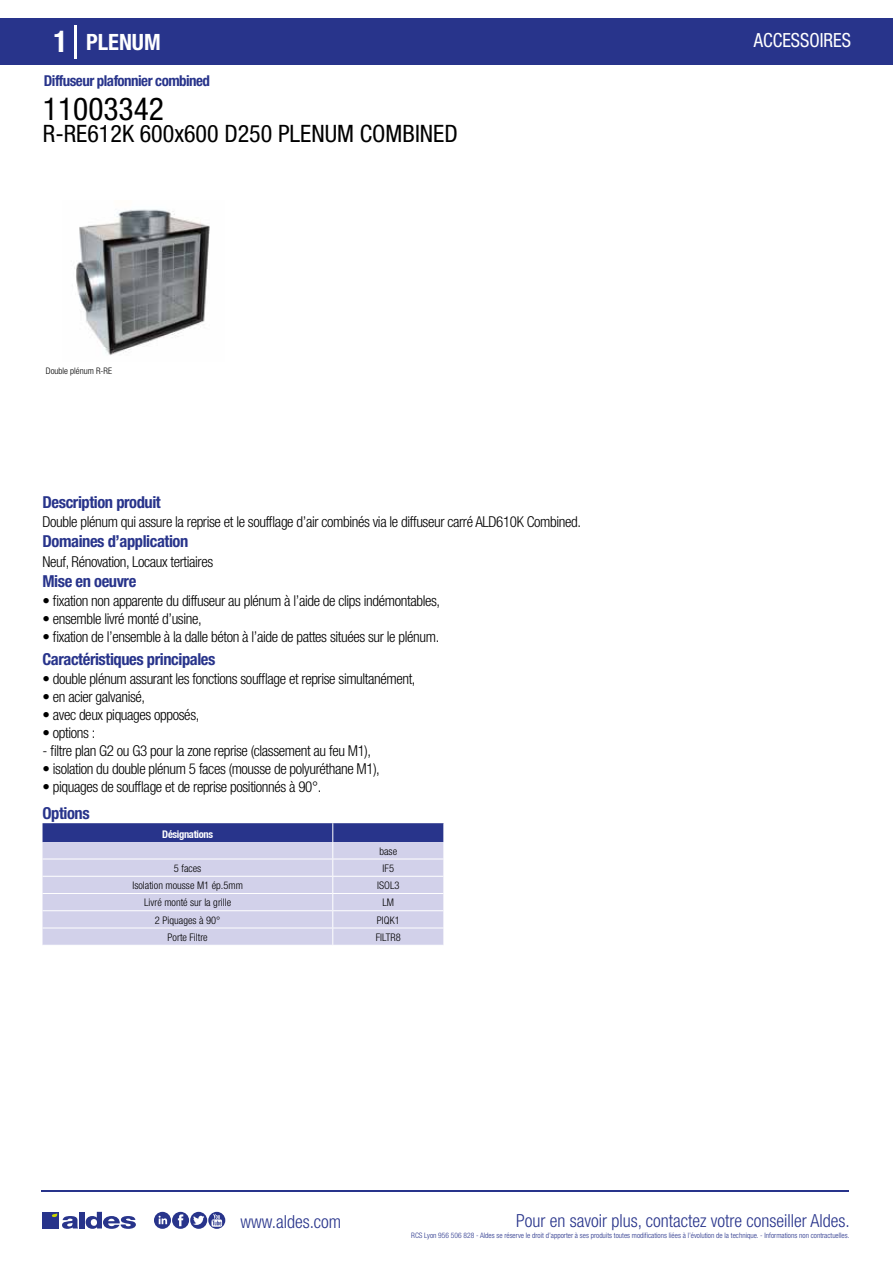
<style>
.page{position:relative;width:893px;height:1263px;background:#fff}
.page>*{position:absolute;margin:0;border:0;box-sizing:border-box;transform-origin:0 0}
.t1{font:condensed 31.5px "Helvetica Neue LT Std";color:#000}
.t2{font:condensed 24px "Helvetica Neue LT Std";color:#000}
.t3{font:700 condensed 22.5px "Helvetica Neue LT Std";color:#fff}
.t4{font:condensed 19.5px "Helvetica Neue LT Std";color:#fff;scale:.95 1}
.t5{font:300 condensed 18px "Helvetica Neue";color:#28348b}
.t6{font:700 condensed 16.5px "Helvetica Neue LT Std";letter-spacing:-.025em;color:#28348b}
.t7{font:300 condensed 15px "Helvetica Neue LT Std";letter-spacing:-.025em;color:#000}
.t8{font:700 condensed 15px "Helvetica Neue LT Std";letter-spacing:-.035em;color:#28348b}
.t9{font:300 condensed 10.5px "Helvetica Neue";color:#000}
.t10{font:700 condensed 10.5px "Helvetica Neue";letter-spacing:-.03em;color:#fff}
.t11{font:300 condensed 7.5px "Helvetica Neue";color:#28348b}
.s1{font-size:30px}
</style>
<div class="page">
<div style="left:0;top:18px;width:893px;height:46px;background:#28348b"></div>
<hr style="left:74px;top:25px;width:2px;height:33px;background:#fff">
<svg style="left:76px;top:209px;width:134px;height:147px"></svg>
<svg style="left:43px;top:823px;width:401px;height:122px;background:#babbdc"></svg>
<hr style="left:41px;top:1190px;width:808px;height:1px;background:#28348b">
<svg style="left:154px;top:1212px;width:71px;height:17px"></svg>
<div style="left:42px;top:1212px;width:17px;height:16px;background:#28348b"></div>
<div style="left:79px;top:1212px;width:5px;height:16px;background:#28348b"></div>
<svg style="left:86px;top:1212px;width:50px;height:17px"></svg>
<svg style="left:52px;top:1213px;width:26px;height:16px"></svg>
<h3 class="t3" style="left:54px;top:28px;width:109px"><span class="s1">1</span> PLENUM</h3>
<h3 class="t4" style="left:754px;top:29px;width:104px">ACCESSOIRES</h3>
<p class="t8" style="left:44px;top:71px;width:168px">Diffuseur plafonnier combined</p>
<h1 class="t1" style="left:43px;top:91px;width:122px">11003342</h1>
<h2 class="t2" style="left:43px;top:120px;width:416px">R-RE612K 600x600 D250 PLENUM COMBINED</h2>
<p class="t6" style="left:43px;top:492px;width:120px">Description produit</p>
<p class="t6" style="left:43px;top:531px;width:147px">Domaines d’application</p>
<p class="t6" style="left:43px;top:571px;width:95px">Mise en oeuvre</p>
<p class="t7" style="left:43px;top:513px;width:540px">Double plénum qui assure la reprise et le soufflage d’air combinés via le diffuseur carré ALD610K Combined.</p>
<p class="t7" style="left:43px;top:553px;width:172px">Neuf, Rénovation, Locaux tertiaires</p>
<p class="t7" style="left:43px;top:592px;width:399px">• fixation non apparente du diffuseur au plénum à l’aide de clips indémontables,</p>
<p class="t7" style="left:43px;top:610px;width:161px">• ensemble livré monté d’usine,</p>
<p class="t7" style="left:43px;top:628px;width:398px">• fixation de l’ensemble à la dalle béton à l’aide de pattes situées sur le plénum.</p>
<p class="t6" style="left:43px;top:649px;width:174px">Caractéristiques principales</p>
<p class="t7" style="left:43px;top:670px;width:375px">• double plénum assurant les fonctions soufflage et reprise simultanément,</p>
<p class="t7" style="left:43px;top:688px;width:104px">• en acier galvanisé,</p>
<p class="t7" style="left:43px;top:706px;width:158px">• avec deux piquages opposés,</p>
<p class="t7" style="left:43px;top:724px;width:54px">• options :</p>
<p class="t7" style="left:43px;top:742px;width:330px">- filtre plan G2 ou G3 pour la zone reprise (classement au feu M1),</p>
<p class="t7" style="left:43px;top:760px;width:339px">• isolation du double plénum 5 faces (mousse de polyuréthane M1),</p>
<p class="t7" style="left:43px;top:778px;width:280px">• piquages de soufflage et de reprise positionnés à 90°.</p>
<p class="t6" style="left:43px;top:803px;width:49px">Options</p>
<p class="t10" style="left:162px;top:828px;width:52px">Désignations</p>
<p class="t9" style="left:379px;top:845px;width:19px">base</p>
<p class="t9" style="left:174px;top:862px;width:29px">5 faces</p>
<p class="t9" style="left:383px;top:862px;width:13px">IF5</p>
<p class="t9" style="left:132px;top:879px;width:112px">Isolation mousse M1 ép.5mm</p>
<p class="t9" style="left:377px;top:879px;width:24px">ISOL3</p>
<p class="t9" style="left:144px;top:896px;width:89px">Livré monté sur la grille</p>
<p class="t9" style="left:382px;top:896px;width:13px">LM</p>
<p class="t9" style="left:155px;top:914px;width:67px">2 Piquages à 90°</p>
<p class="t9" style="left:377px;top:914px;width:24px">PIQK1</p>
<p class="t9" style="left:168px;top:931px;width:42px">Porte Filtre</p>
<p class="t9" style="left:376px;top:931px;width:27px">FILTR8</p>
<p class="t5" style="left:240px;top:1211px;width:102px">www.aldes.com</p>
<p class="t5" style="left:516px;top:1211px;width:335px">Pour en savoir plus, contactez votre conseiller Aldes.</p>
<p class="t11" style="left:411px;top:1230px;width:440px">RCS Lyon 956 506 828 - Aldes se réserve le droit d’apporter à ses produits toutes modifications liées à l’évolution de la technique. - Informations non contractuelles.</p>
</div>
